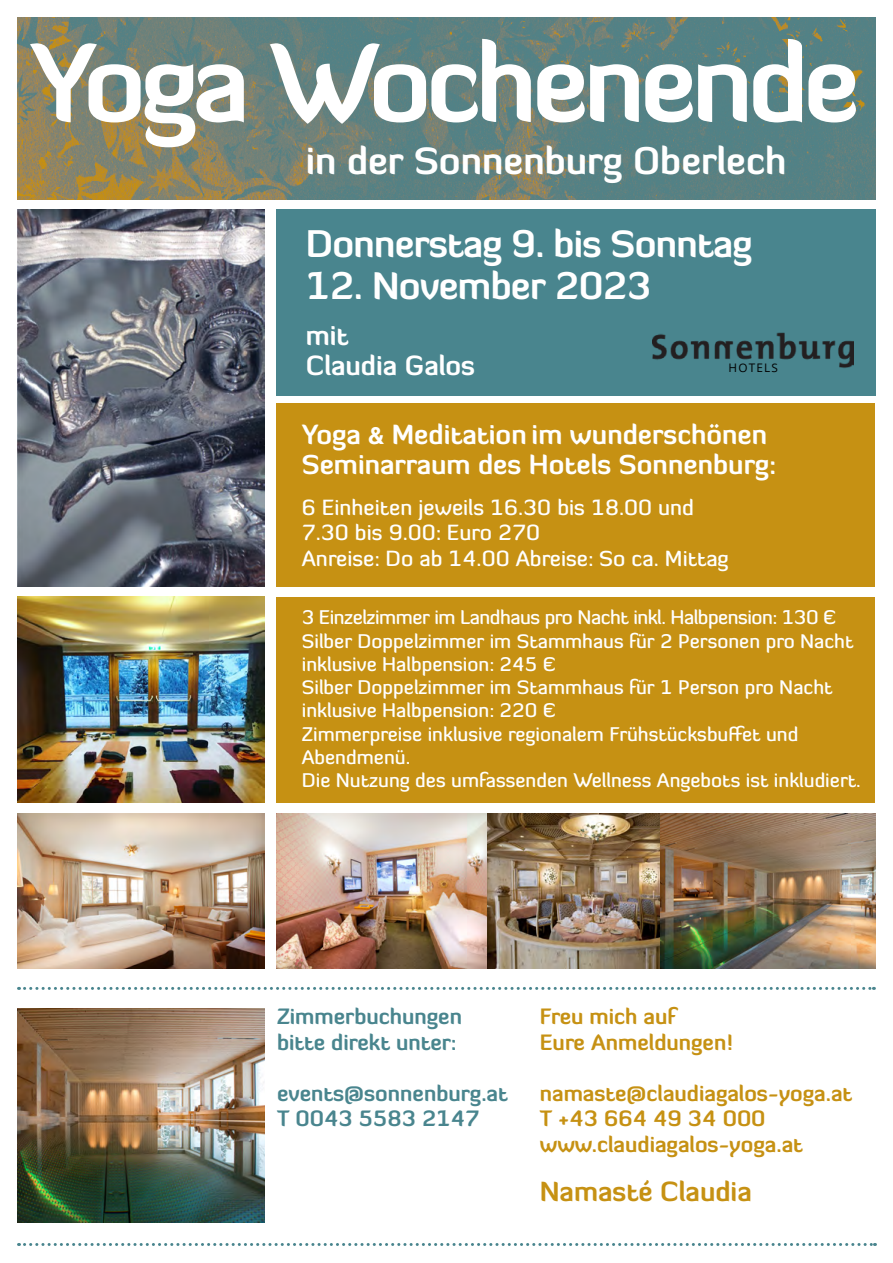
<style>
.page{position:relative;width:893px;height:1263px;background:#fff}
.page>*{position:absolute;margin:0;border:0;box-sizing:border-box;transform-origin:0 0}
.t1{font:700 108px "Diavlo";letter-spacing:-.05em;color:#fff}
.t2{font:700 37.5px "Diavlo";letter-spacing:-.02em;color:#fff}
.t3{font:700 37.5px "Diavlo";color:#fff}
.t4{font:700 27px/30px "Diavlo";color:#fff}
.t5{font:700 27px "Diavlo";color:#c69113}
.t6{font:700 21.6px/25.5px "Diavlo";color:#c69113}
.t7{font:600 21.6px/25.5px "Diavlo";color:#fff}
.t8{font:700 21.6px/25.5px "Diavlo";color:#49858e}
.t9{font:600 19.5px/23.2px "Diavlo";color:#fff}
.t10{font:11.7px "Open Sans";letter-spacing:.1em;color:#000}
.s1{font-family:"N Haas Grotesk DS Pro 65 Md";font-weight:400;font-size:24px}
</style>
<div class="page">
<div style="left:276px;top:209px;width:600px;height:186px;background:#49858e"></div>
<img style="left:17px;top:17px;width:859px;height:183px">
<svg style="left:19px;top:987px;width:855px;height:3px"></svg>
<svg style="left:19px;top:1243px;width:856px;height:3px"></svg>
<img style="left:17px;top:1008px;width:248px;height:214px">
<img style="left:276px;top:813px;width:384px;height:156px">
<img style="left:17px;top:209px;width:248px;height:378px">
<div style="left:276px;top:597px;width:599px;height:205px;background:#c69113"></div>
<img style="left:17px;top:597px;width:248px;height:205px">
<div style="left:276px;top:404px;width:599px;height:183px;background:#c69113"></div>
<img style="left:17px;top:813px;width:248px;height:156px">
<img style="left:652px;top:332px;width:202px;height:36px">
<img style="left:660px;top:813px;width:216px;height:156px">
<h1 class="t1" style="left:30px;top:15px;width:832px">Yoga Wochenende</h1>
<h2 class="t3" style="left:306px;top:137px;width:482px">in der Sonnenburg Oberlech</h2>
<h2 class="t2" style="left:306px;top:221px;width:448px">Donnerstag 9. bis Sonntag</h2>
<h2 class="t2" style="left:306px;top:263px;width:348px">12. November 2023</h2>
<h3 class="t4" style="left:306px;top:320px;width:171px">mit<br>Claudia Galos</h3>
<p class="t10" style="left:728px;top:360px;width:51px">HOTELS</p>
<h3 class="t4" style="left:302px;top:420px;width:475px">Yoga <span class="s1">&amp;</span> Meditation im wunderschönen<br>Seminarraum des Hotels Sonnenburg:</h3>
<p class="t7" style="left:302px;top:494px;width:428px">6 Einheiten jeweils 16.30 bis 18.00 und<br>7.30 bis 9.00: Euro 270<br>Anreise: Do ab 14.00 Abreise: So ca. Mittag</p>
<p class="t9" style="left:302px;top:606px;width:560px">3 Einzelzimmer im Landhaus pro Nacht inkl. Halbpension: 130 € Silber Doppelzimmer im Stammhaus für 2 Personen pro Nacht inklusive Halbpension: 245 €<br>Silber Doppelzimmer im Stammhaus für 1 Person pro Nacht inklusive Halbpension: 220 €<br>Zimmerpreise inklusive regionalem Frühstücksbuffet und Abendmenü.<br>Die Nutzung des umfassenden Wellness Angebots ist inkludiert.</p>
<p class="t8" style="left:277px;top:1004px;width:187px">Zimmerbuchungen bitte direkt unter:</p>
<p class="t8" style="left:277px;top:1080px;width:232px">events@sonnenburg.at<br>T 0043 5583 2147</p>
<p class="t6" style="left:540px;top:1004px;width:194px">Freu mich auf<br>Eure Anmeldungen!</p>
<p class="t6" style="left:540px;top:1080px;width:314px">namaste@claudiagalos-yoga.at<br>T +43 664 49 34 000 www.claudiagalos-yoga.at</p>
<h3 class="t5" style="left:540px;top:1175px;width:214px">Namasté Claudia</h3>
</div>
